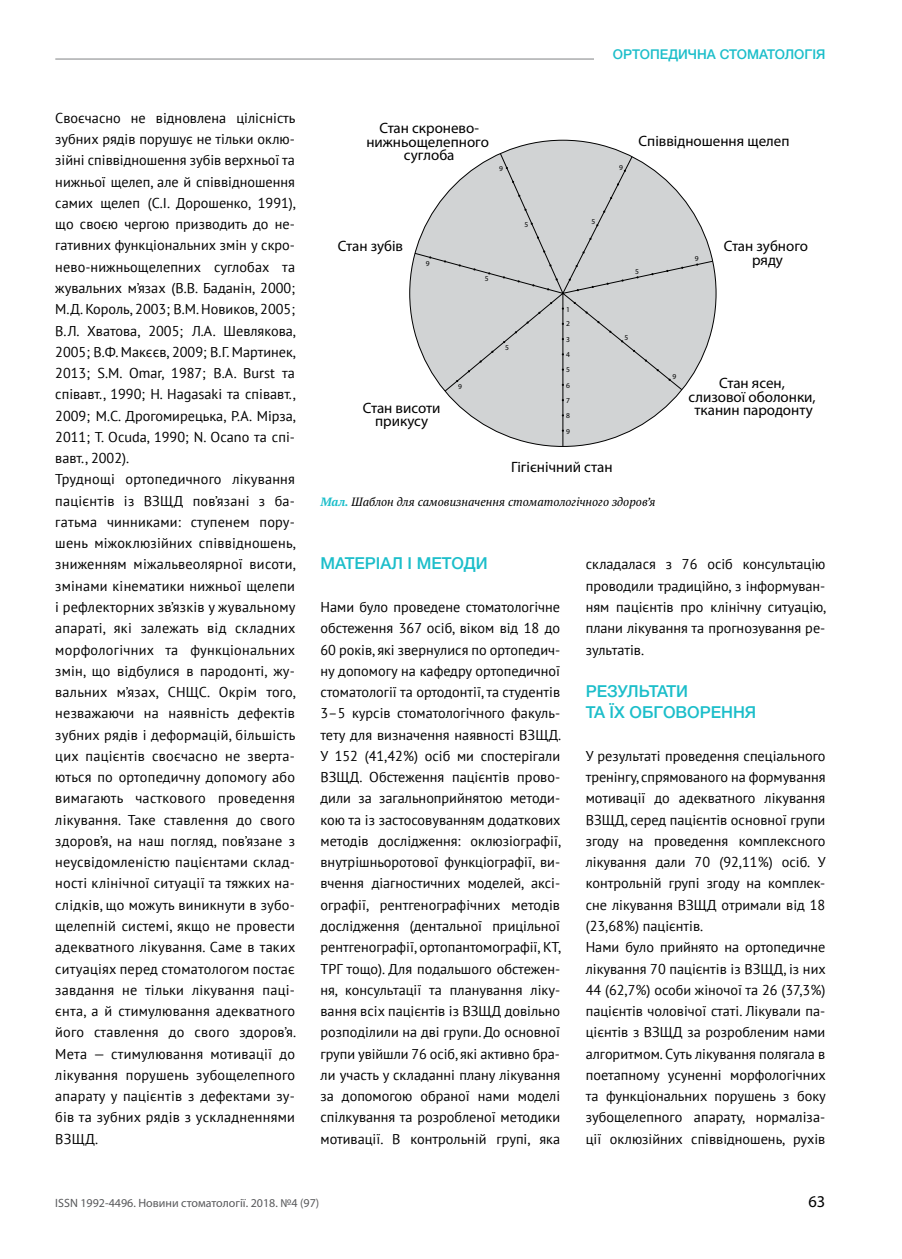
<style>
.page{position:relative;width:902px;height:1259px;background:#fff}
.page>*{position:absolute;margin:0;border:0;box-sizing:border-box;transform-origin:0 0}
.t1{font:500 16.5px/21.3px "Helvetica Neue LTW1 G";color:#1cbeca}
.t2{font:16.5px "Myriad Pro";color:#000}
.t3{font:15px/13.5px "Myriad Pro";color:#000;text-align:center}
.t4{font:14.25px/21.3px "PT Sans";color:#000}
.t5{font:500 13.5px "Helvetica Neue LTW1 G";color:#1cbeca}
.t6{font:italic 12px "PT Serif";color:#000}
.t7{font:12px "Myriad Pro";color:#58595b}
.t8{font:7.5px/15.1px "Myriad Pro";color:#000;text-align:justify}
.s1{font-weight:700;color:#1cbeca}
</style>
<div class="page">
<hr style="left:55px;top:59px;width:770px;height:1px;background:#808285">
<div style="left:594px;top:40px;width:231px;height:27px;background:#fff"></div>
<div style="left:409px;top:140px;width:307px;height:306px;background:#d1d3d4;border-radius:50%"></div>
<hr style="left:562px;top:293px;width:1px;height:153px;background:#000">
<svg style="left:414px;top:153px;width:299px;height:239px"></svg>
<p class="t4" style="left:55px;top:107px;width:242px">Своєчасно не відновлена цілісність зубних рядів порушує не тільки оклю&shy;зійні співвідношення зубів верхньої та нижньої щелеп, але й співвідношення самих щелеп (С.І. Дорошенко, 1991), що своєю чергою призводить до не&shy;гативних функціональних змін у скро&shy;нево-нижньощелепних суглобах та жувальних м’язах (В.В. Баданін, 2000; М.Д. Король, 2003; В.М. Новиков, 2005; В.Л. Хватова, 2005; Л.А. Шевлякова, 2005; В.Ф. Макєєв, 2009; В.Г. Мартинек, 2013; S.M. Omar, 1987; B.A. Burst та співавт., 1990; H. Hagasaki та співавт., 2009; М.С. Дрогомирецька, Р.А. Мірза, 2011; T. Ocuda, 1990; N. Ocano та спі&shy;вавт., 2002).<br>Труднощі ортопедичного лікування пацієнтів із ВЗЩД пов’язані з ба&shy;гатьма чинниками: ступенем пору&shy;шень міжоклюзійних співвідношень, зниженням міжальвеолярної висоти, змінами кінематики нижньої щелепи і рефлекторних зв’язків у жувальному апараті, які залежать від складних морфологічних та функціональних змін, що відбулися в пародонті, жу&shy;вальних м’язах, СНЩС. Окрім того, незважаючи на наявність дефектів зубних рядів і деформацій, більшість цих пацієнтів своєчасно не зверта&shy;ються по ортопедичну допомогу або вимагають часткового проведення лікування. Таке ставлення до свого здоров’я, на наш погляд, пов’язане з неусвідомленістю пацієнтами склад&shy;ності клінічної ситуації та тяжких на&shy;слідків, що можуть виникнути в зубо&shy;щелепній системі, якщо не провести адекватного лікування. Саме в таких ситуаціях перед стоматологом постає завдання не тільки лікування паці&shy;єнта, а й стимулювання адекватного його ставлення до свого здоров’я.<br>Мета — cтимулювання мотивації до лікування порушень зубощелепного апарату у пацієнтів з дефектами зу&shy;бів та зубних рядів з ускладненнями ВЗЩД.</p>
<p class="t5" style="left:613px;top:46px;width:214px">ОРТОПЕДИЧНА СТОМАТОЛОГІЯ</p>
<p class="t3" style="left:366px;top:121px;width:124px">Стан скронево&shy;нижньощелепного суглоба</p>
<p class="t8" style="left:499px;top:161px;width:5px">9</p>
<p class="t8" style="left:619px;top:159px;width:5px">9</p>
<p class="t3" style="left:638px;top:134px;width:152px">Співвідношення щелеп</p>
<p class="t8" style="left:524px;top:217px;width:5px">5</p>
<p class="t8" style="left:591px;top:214px;width:5px">5</p>
<p class="t3" style="left:338px;top:239px;width:67px">Стан зубів</p>
<p class="t3" style="left:723px;top:239px;width:86px">Стан зубного ряду</p>
<p class="t8" style="left:695px;top:251px;width:5px">9</p>
<p class="t8" style="left:425px;top:255px;width:5px">9</p>
<p class="t8" style="left:635px;top:264px;width:5px">5</p>
<p class="t8" style="left:485px;top:270px;width:5px">5</p>
<p class="t3" style="left:363px;top:401px;width:79px">Стан висоти прикусу</p>
<p class="t8" style="left:458px;top:379px;width:5px">9</p>
<p class="t8" style="left:505px;top:340px;width:5px">5</p>
<p class="t8" style="left:566px;top:302px;width:5px;line-height:14.7px">1<br>2</p>
<p class="t8" style="left:566px;top:332px;width:5px">3<br>4<br>5</p>
<p class="t8" style="left:624px;top:330px;width:5px">5</p>
<p class="t8" style="left:566px;top:378px;width:5px">6<br>7<br>8<br>9</p>
<p class="t3" style="left:511px;top:459px;width:103px">Гігієнічний стан</p>
<p class="t6" style="left:320px;top:494px;width:336px"><span class="s1">Мал.</span> Шаблон для самовизначення стоматологічного здоров’я</p>
<p class="t8" style="left:672px;top:368px;width:5px">9</p>
<p class="t3" style="left:688px;top:376px;width:129px">Стан ясен,<br>слизової оболонки, тканин пародонту</p>
<p class="t1" style="left:320px;top:553px;width:169px">МАТЕРІАЛ І МЕТОДИ</p>
<p class="t4" style="left:320px;top:596px;width:242px;text-align:justify">Нами було проведене стоматологічне обстеження 367 осіб, віком від 18 до 60 років, які звернулися по ортопедич&shy;ну допомогу на кафедру ортопедичної стоматології та ортодонтії, та студентів 3–5 курсів стоматологічного факуль&shy;тету для визначення наявності ВЗЩД.<br>У 152 (41,42%) осіб ми спостерігали ВЗЩД. Обстеження пацієнтів прово&shy;дили за загальноприйнятою методи&shy;кою та із застосовуванням додаткових методів дослідження: оклюзіографії, внутрішньоротової функціографії, ви&shy;вчення діагностичних моделей, аксі&shy;ографії, рентгенографічних методів дослідження (дентальної прицільної рентгенографії, ортопантомографії, КТ, ТРГ тощо). Для подальшого обстежен&shy;ня, консультації та планування ліку&shy;вання всіх пацієнтів із ВЗЩД довільно розподілили на дві групи. До основної групи увійшли 76 осіб, які активно бра&shy;ли участь у складанні плану лікування за допомогою обраної нами моделі спілкування та розробленої методики мотивації. В контрольній групі, яка</p>
<p class="t4" style="left:585px;top:553px;width:242px;text-align:justify">складалася з 76 осіб консультацію проводили традиційно, з інформуван&shy;ням пацієнтів про клінічну ситуацію, плани лікування та прогнозування ре&shy;зультатів.</p>
<p class="t1" style="left:585px;top:680px;width:172px">РЕЗУЛЬТАТИ<br>ТА ЇХ ОБГОВОРЕННЯ</p>
<p class="t4" style="left:585px;top:745px;width:242px">У результаті проведення спеціального тренінгу, спрямованого на формування мотивації до адекватного лікування ВЗЩД, серед пацієнтів основної групи згоду на проведення комплексного лікування дали 70 (92,11%) осіб. У контрольній групі згоду на комплек&shy;сне лікування ВЗЩД отримали від 18 (23,68%) пацієнтів.<br>Нами було прийнято на ортопедичне лікування 70 пацієнтів із ВЗЩД, із них 44 (62,7%) особи жіночої та 26 (37,3%) пацієнтів чоловічої статі. Лікували па&shy;цієнтів з ВЗЩД за розробленим нами алгоритмом. Суть лікування полягала в поетапному усуненні морфологічних та функціональних порушень з боку зубощелепного апарату, нормаліза&shy;ції оклюзійних співвідношень, рухів</p>
<p class="t7" style="left:55px;top:1196px;width:265px">ISSN 1992-4496. Новини стоматології. 2018. №4 (97)</p>
<p class="t2" style="left:808px;top:1191px;width:18px">63</p>
</div>
